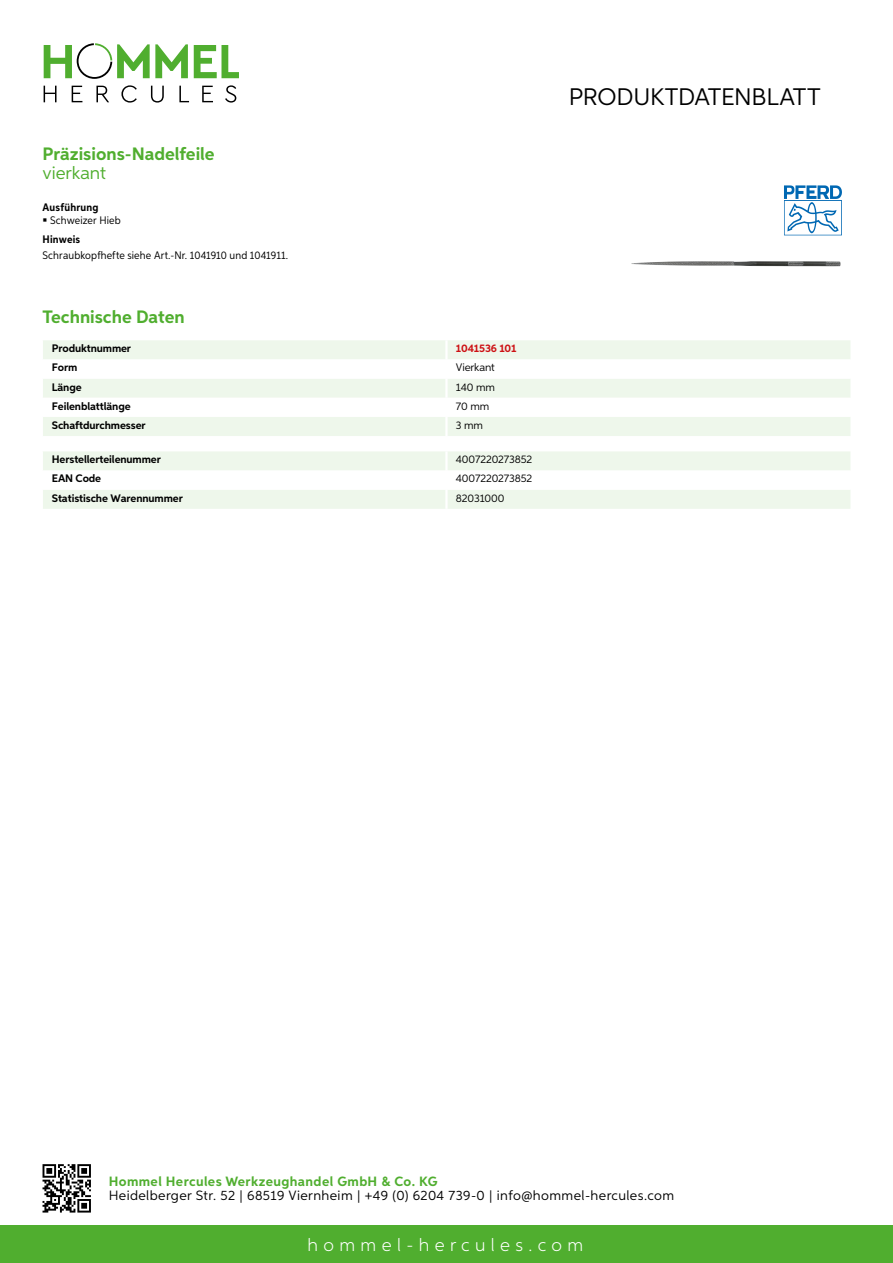
<style>
.page{position:relative;width:893px;height:1263px;background:#fff}
.page>*{position:absolute;margin:0;border:0;box-sizing:border-box;transform-origin:0 0}
.t1{font:24px "Aspira";letter-spacing:-.01em;color:#000}
.t2{font:700 18px "Aspira";color:#50ae2f}
.t3{font:300 18px "Aspira";letter-spacing:.3em;color:#fff}
.t4{font:18px "Aspira";color:#50ae2f}
.t5{font:13.5px "Aspira";letter-spacing:.03em;color:#000}
.t6{font:700 13.5px "Aspira";letter-spacing:.03em;color:#50ae2f}
.t7{font:700 10.95px "Aspira";letter-spacing:-.01em;color:#000}
.t8{font:10.95px "Aspira Nar";letter-spacing:.01em;color:#000}
.t9{font:10.95px "Aspira";letter-spacing:-.01em;color:#000}
.t10{font:700 10.95px "Aspira Nar";letter-spacing:.02em;color:#000}
.t11{font:700 10.95px "Aspira";letter-spacing:-.01em;color:#cd1013}
</style>
<div class="page">
<div style="left:0;top:1226px;width:893px;height:37px;background:#50ae2f"></div>
<svg style="left:43px;top:1164px;width:48px;height:48px"></svg>
<svg style="left:194px;top:45px;width:45px;height:33px"></svg>
<svg style="left:44px;top:43px;width:144px;height:36px"></svg>
<svg style="left:44px;top:86px;width:13px;height:16px"></svg>
<svg style="left:72px;top:86px;width:10px;height:16px"></svg>
<svg style="left:96px;top:86px;width:13px;height:16px"></svg>
<svg style="left:121px;top:85px;width:16px;height:18px"></svg>
<svg style="left:151px;top:86px;width:13px;height:17px"></svg>
<svg style="left:179px;top:86px;width:10px;height:16px"></svg>
<svg style="left:202px;top:86px;width:11px;height:16px"></svg>
<svg style="left:225px;top:85px;width:11px;height:18px"></svg>
<div style="left:43px;top:340px;width:807px;height:96px;background:#eef7eb"></div>
<svg style="left:43px;top:359px;width:807px;height:58px"></svg>
<hr style="left:445px;top:340px;width:3px;height:19px;background:#fff">
<hr style="left:445px;top:359px;width:3px;height:20px;background:#fff">
<hr style="left:445px;top:379px;width:3px;height:19px;background:#fff">
<hr style="left:445px;top:398px;width:3px;height:19px;background:#fff">
<hr style="left:445px;top:417px;width:3px;height:19px;background:#fff">
<svg style="left:43px;top:451px;width:807px;height:58px"></svg>
<hr style="left:445px;top:490px;width:3px;height:19px;background:#fff">
<img style="left:631px;top:261px;width:210px;height:5px">
<svg style="left:784px;top:185px;width:58px;height:50px"></svg>
<h2 class="t2" style="left:43px;top:142px;width:174px">Präzisions-Nadelfeile</h2>
<h2 class="t4" style="left:43px;top:162px;width:65px">vierkant</h2>
<p class="t10" style="left:43px;top:201px;width:58px">Ausführung</p>
<p class="t8" style="left:50px;top:214px;width:72px">Schweizer Hieb</p>
<p class="t10" style="left:43px;top:233px;width:39px">Hinweis</p>
<p class="t8" style="left:43px;top:248px;width:247px">Schraubkopfhefte siehe Art.-Nr. 1041910 und 1041911.</p>
<h2 class="t2" style="left:43px;top:306px;width:144px">Technische Daten</h2>
<p class="t7" style="left:52px;top:342px;width:81px">Produktnummer</p>
<p class="t11" style="left:456px;top:342px;width:62px">1041536 101</p>
<p class="t7" style="left:52px;top:361px;width:27px">Form</p>
<p class="t9" style="left:456px;top:361px;width:40px">Vierkant</p>
<p class="t7" style="left:52px;top:380px;width:31px">Länge</p>
<p class="t9" style="left:456px;top:380px;width:41px">140 mm</p>
<p class="t7" style="left:52px;top:399px;width:80px">Feilenblattlänge</p>
<p class="t9" style="left:456px;top:399px;width:35px">70 mm</p>
<p class="t7" style="left:52px;top:418px;width:95px">Schaftdurchmesser</p>
<p class="t9" style="left:456px;top:418px;width:29px">3 mm</p>
<p class="t7" style="left:52px;top:453px;width:111px">Herstellerteilenummer</p>
<p class="t9" style="left:456px;top:453px;width:78px">4007220273852</p>
<p class="t7" style="left:52px;top:472px;width:51px">EAN Code</p>
<p class="t9" style="left:456px;top:472px;width:78px">4007220273852</p>
<p class="t7" style="left:52px;top:491px;width:132px">Statistische Warennummer</p>
<p class="t9" style="left:456px;top:491px;width:50px">82031000</p>
<h1 class="t1" style="left:569px;top:82px;width:253px">Produktdatenblatt</h1>
<p class="t6" style="left:109px;top:1172px;width:330px">Hommel Hercules Werkzeughandel GmbH &amp; Co. KG</p>
<p class="t5" style="left:109px;top:1187px;width:567px">Heidelberger Str. 52 | 68519 Viernheim | +49 (0) 6204 739-0 | info@hommel-hercules.com</p>
<h2 class="t3" style="left:307px;top:1234px;width:277px">hommel-hercules.com</h2>
</div>
